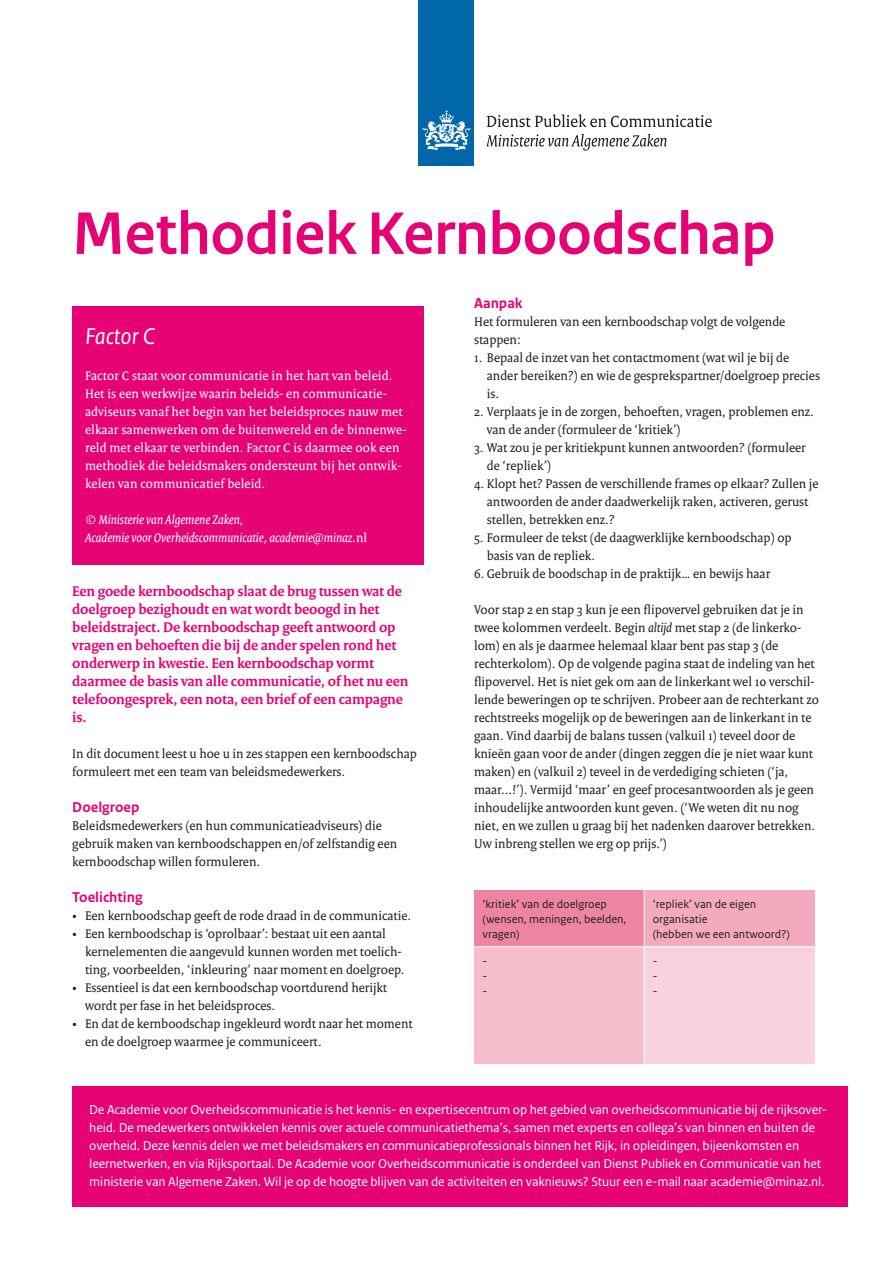
<style>
.page{position:relative;width:893px;height:1263px;background:#fff}
.page>*{position:absolute;margin:0;border:0;box-sizing:border-box;transform-origin:0 0}
.t1{font:700 63px "Rijksoverheid Sans Heading";color:#e60275}
.t2{font:italic 24px "Rijksoverheid Sans Text";color:#fff}
.t3{font:700 15px/18px "Rijksoverheid Serif";letter-spacing:-.01em;color:#e60275}
.t4{font:700 15px "Rijksoverheid Sans Text";color:#e60275}
.t5{font:13.5px/18px "Rijksoverheid Serif";color:#231f20}
.t6{font:13.5px/18px "Rijksoverheid Sans Text";letter-spacing:-.01em;color:#fff}
.t7{font:13.5px/18px "Rijksoverheid Serif";letter-spacing:.01em;color:#fff}
.t8{font:italic 13.5px/18px "Rijksoverheid Serif";color:#fff}
.t9{font:12px/15px "Rijksoverheid Sans Text";color:#231f20}
.s1{font-style:normal}
.s2{font-style:italic}
</style>
<div class="page">
<div style="left:72px;top:306px;width:352px;height:258px;background:#e60275"></div>
<div style="left:474px;top:890px;width:170px;height:57px;background:#ee84a3"></div>
<div style="left:644px;top:890px;width:170px;height:57px;background:#f3aabf"></div>
<div style="left:474px;top:947px;width:170px;height:116px;background:#f6becd"></div>
<div style="left:644px;top:947px;width:170px;height:116px;background:#f8d3dd"></div>
<hr style="left:644px;top:890px;width:1px;height:56px;background:#fff">
<hr style="left:644px;top:947px;width:1px;height:116px;background:#fff">
<hr style="left:474px;top:946px;width:170px;height:1px;background:#fff">
<hr style="left:644px;top:946px;width:170px;height:1px;background:#fff">
<div style="left:72px;top:1086px;width:776px;height:121px;background:#e60275"></div>
<div style="left:419px;top:0;width:55px;height:166px;background:#0067aa"></div>
<svg style="left:423px;top:110px;width:47px;height:40px"></svg>
<svg style="left:487px;top:114px;width:225px;height:13px"></svg>
<svg style="left:486px;top:134px;width:180px;height:17px"></svg>
<h1 class="t1" style="left:72px;top:198px;width:705px">Methodiek Kernboodschap</h1>
<h2 class="t2" style="left:85px;top:323px;width:72px">Factor C</h2>
<p class="t7" style="left:85px;top:366px;width:323px">Factor C staat voor communicatie in het hart van beleid.<br>Het is een werkwijze waarin beleids- en communicatie&shy;adviseurs vanaf het begin van het beleidsproces nauw met elkaar samenwerken om de buitenwereld en de binnenwe&shy;reld met elkaar te verbinden. Factor C is daarmee ook een methodiek die beleidsmakers ondersteunt bij het ontwik&shy;kelen van communicatief beleid.</p>
<p class="t8" style="left:85px;top:510px;width:284px">© Ministerie van Algemene Zaken,<br>Academie voor Overheidscommunicatie, academie@minaz.<span class="s1">nl</span></p>
<p class="t3" style="left:72px;top:582px;width:338px">Een goede kernboodschap slaat de brug tussen wat de doelgroep bezighoudt en wat wordt beoogd in het beleidstraject. De kernboodschap geeft antwoord op vragen en behoeften die bij de ander spelen rond het onderwerp in kwestie. Een kernboodschap vormt daarmee de basis van alle communicatie, of het nu een telefoongesprek, een nota, een brief of een campagne is.</p>
<p class="t5" style="left:72px;top:744px;width:346px">In dit document leest u hoe u in zes stappen een kernboodschap formuleert met een team van beleidsmedewerkers.</p>
<p class="t4" style="left:72px;top:798px;width:69px">Doelgroep</p>
<p class="t5" style="left:72px;top:816px;width:326px">Beleidsmedewerkers (en hun communicatieadviseurs) die gebruik maken van kernboodschappen en/of zelfstandig een kernboodschap willen formuleren.</p>
<p class="t4" style="left:72px;top:888px;width:72px">Toelichting</p>
<p class="t5" style="left:72px;top:906px;width:340px">• Een kernboodschap geeft de rode draad in de communicatie.</p>
<p class="t5" style="left:85px;top:924px;width:321px;text-indent:-13px">• Een kernboodschap is ‘oprolbaar’: bestaat uit een aantal kernelementen die aangevuld kunnen worden met toelich&shy;ting, voorbeelden, ‘inkleuring’ naar moment en doelgroep.</p>
<p class="t5" style="left:85px;top:978px;width:304px;text-indent:-13px">• Essentieel is dat een kernboodschap voortdurend herijkt wordt per fase in het beleidsproces.</p>
<p class="t5" style="left:85px;top:1014px;width:329px;text-indent:-13px">• En dat de kernboodschap ingekleurd wordt naar het moment en de doelgroep waarmee je communiceert.</p>
<p class="t4" style="left:474px;top:294px;width:50px">Aanpak</p>
<p class="t5" style="left:474px;top:312px;width:313px">Het formuleren van een kernboodschap volgt de volgende stappen:</p>
<p class="t5" style="left:487px;top:348px;width:335px;text-indent:-13px">1. Bepaal de inzet van het contactmoment (wat wil je bij de ander bereiken?) en wie de gesprekspartner/doelgroep precies is.</p>
<p class="t5" style="left:487px;top:402px;width:328px;text-indent:-13px">2. Verplaats je in de zorgen, behoeften, vragen, problemen enz. van de ander (formuleer de ‘kritiek’)</p>
<p class="t5" style="left:487px;top:438px;width:320px;text-indent:-13px">3. Wat zou je per kritiekpunt kunnen antwoorden? (formuleer de ‘repliek’)</p>
<p class="t5" style="left:487px;top:474px;width:333px;text-indent:-13px">4. Klopt het? Passen de verschillende frames op elkaar? Zullen je antwoorden de ander daadwerkelijk raken, activeren, gerust stellen, betrekken enz.?</p>
<p class="t5" style="left:487px;top:528px;width:306px;text-indent:-13px">5. Formuleer de tekst (de daagwerklijke kernboodschap) op basis van de repliek.</p>
<p class="t5" style="left:474px;top:564px;width:298px">6. Gebruik de boodschap in de praktijk… en bewijs haar</p>
<p class="t5" style="left:474px;top:600px;width:346px">Voor stap 2 en stap 3 kun je een flipovervel gebruiken dat je in twee kolommen verdeelt. Begin <span class="s2">altijd</span> met stap 2 (de linkerko&shy;lom) en als je daarmee helemaal klaar bent pas stap 3 (de rechterkolom). Op de volgende pagina staat de indeling van het flipovervel. Het is niet gek om aan de linkerkant wel 10 verschil&shy;lende beweringen op te schrijven. Probeer aan de rechterkant zo rechtstreeks mogelijk op de beweringen aan de linkerkant in te gaan. Vind daarbij de balans tussen (valkuil 1) teveel door de knieën gaan voor de ander (dingen zeggen die je niet waar kunt maken) en (valkuil 2) teveel in de verdediging schieten (‘ja, maar...!’). Vermijd ‘maar’ en geef procesantwoorden als je geen inhoudelijke antwoorden kunt geven. (‘We weten dit nu nog niet, en we zullen u graag bij het nadenken daarover betrekken.<br>Uw inbreng stellen we erg op prijs.’)</p>
<p class="t9" style="left:483px;top:897px;width:145px">‘kritiek’ van de doelgroep (wensen, meningen, beelden, vragen)</p>
<p class="t9" style="left:653px;top:897px;width:139px">‘repliek’ van de eigen organisatie<br>(hebben we een antwoord?)</p>
<p class="t9" style="left:483px;top:954px;width:6px;text-align:justify">- - -</p>
<p class="t9" style="left:653px;top:954px;width:6px;text-align:justify">- - -</p>
<p class="t6" style="left:89px;top:1101px;width:739px">De Academie voor Overheidscommunicatie is het kennis- en expertisecentrum op het gebied van overheidscommunicatie bij de rijksover&shy;heid. De medewerkers ontwikkelen kennis over actuele communicatiethema’s, samen met experts en collega’s van binnen en buiten de overheid. Deze kennis delen we met beleidsmakers en communicatieprofessionals binnen het Rijk, in opleidingen, bijeenkomsten en leernetwerken, en via Rijksportaal. De Academie voor Overheidscommunicatie is onderdeel van Dienst Publiek en Communicatie van het ministerie van Algemene Zaken. Wil je op de hoogte blijven van de activiteiten en vaknieuws? Stuur een e-mail naar academie@minaz.nl.</p>
</div>
